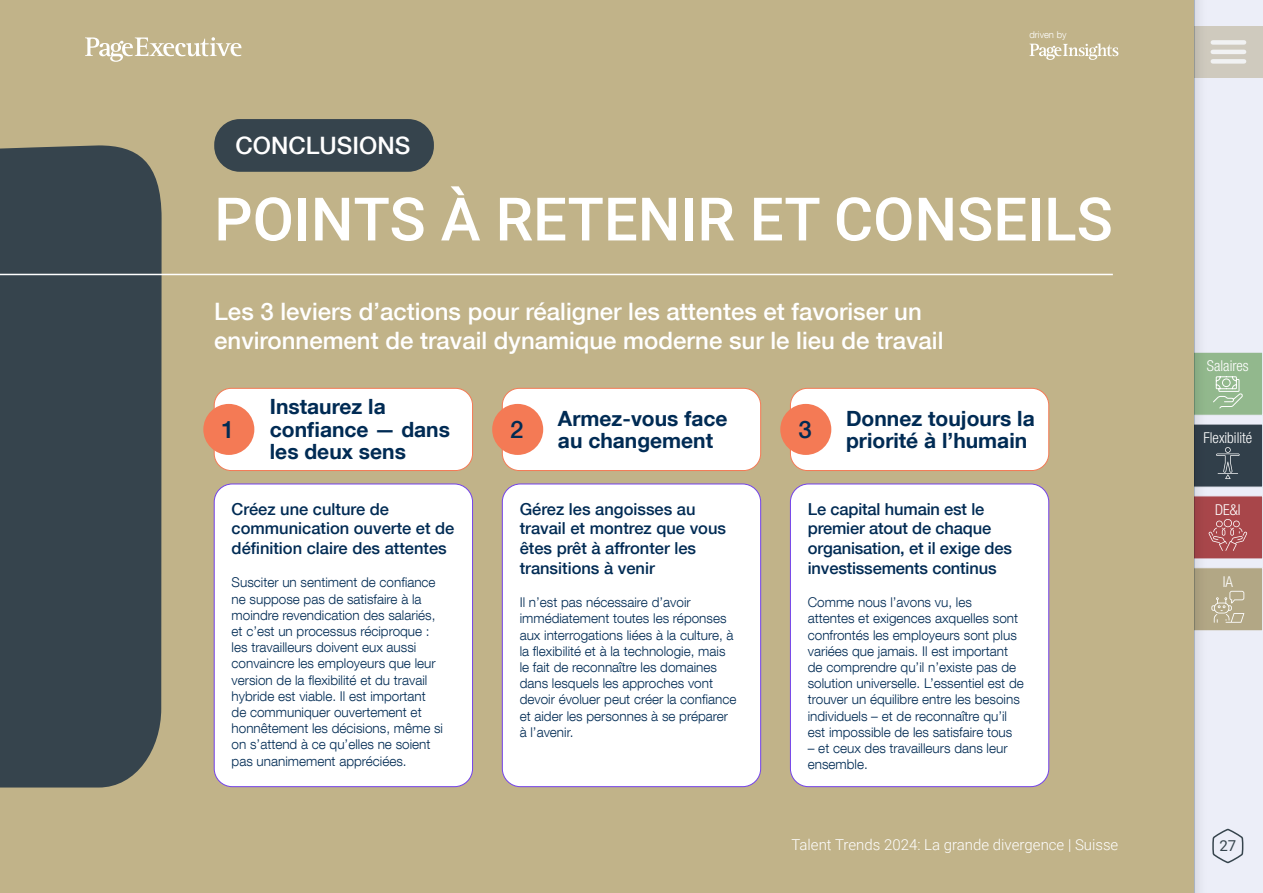
<style>
.page{position:relative;width:1263px;height:893px;background:#fff}
.page>*{position:absolute;margin:0;border:0;box-sizing:border-box;transform-origin:0 0}
.t1{font:500 60px "Roboto";color:#fff}
.t2{font:500 24px/28.8px "Helvetica Neue LT Com";color:#fff}
.t3{font:500 24px "Helvetica Neue LT Com";color:#002b54}
.t4{font:700 21px/22.5px "Helvetica Neue LT Com";color:#002b54}
.t5{font:500 16.5px/19.8px "Helvetica Neue LT Com";color:#002b54}
.t6{font:300 15px "Roboto";color:#fff}
.t7{font:300 condensed 15px "Helvetica Neue LT Com";color:#fff}
.t8{font:15px "Roboto";color:#36444d}
.t9{font:300 13.5px/16.2px "Helvetica Neue LT Com";color:#002b54}
.t10{font:300 9.45px "Helvetica Neue LT Com";color:#fff}
</style>
<div class="page">
<div style="left:1179px;top:0;width:84px;height:893px;background:#000;opacity:.2"></div>
<div style="left:1193px;top:352px;width:70px;height:64px;background:#92b88d;border:1px solid #fff"></div>
<svg style="left:1213px;top:376px;width:30px;height:33px"></svg>
<div style="left:1193px;top:424px;width:70px;height:63px;background:#36444d"></div>
<svg style="left:1216px;top:447px;width:23px;height:32px"></svg>
<div style="left:1193px;top:495px;width:70px;height:64px;background:#a8464a;border:1px solid #fff"></div>
<svg style="left:1208px;top:519px;width:39px;height:32px"></svg>
<div style="left:1193px;top:567px;width:70px;height:64px;background:#b2a785;border:1px solid #fff"></div>
<svg style="left:1211px;top:591px;width:33px;height:32px"></svg>
<svg style="left:1213px;top:829px;width:30px;height:34px"></svg>
<div style="left:1194px;top:26px;width:69px;height:51px;background:linear-gradient(to right,#cbc7bc,#d2cdc1)"></div>
<div style="left:1213px;top:40px;width:31px;height:5px;background:#f1f2f3"></div>
<hr style="left:1213px;top:50px;width:31px;height:4px;background:#f1f2f3">
<div style="left:1213px;top:59px;width:31px;height:5px;background:#f1f2f3"></div>
<div style="left:0;top:0;width:1193px;height:893px;background:#c1b389"></div>
<div style="left:0;top:145px;width:162px;height:642px;background:#36444d"></div>
<div style="left:214px;top:119px;width:220px;height:53px;background:#36444d;border-radius:26px"></div>
<hr style="left:0;top:274px;width:1113px;height:1px;background:#fff">
<div style="left:214px;top:484px;width:258px;height:303px;background:#fff;border-radius:18px"></div>
<div style="left:214px;top:484px;width:259px;height:303px;border:1px solid #7342eb;border-radius:18px"></div>
<div style="left:502px;top:484px;width:259px;height:303px;background:#fff;border-radius:18px"></div>
<div style="left:502px;top:484px;width:259px;height:303px;border:1px solid #7342eb;border-radius:18px"></div>
<div style="left:790px;top:484px;width:259px;height:303px;background:#fff;border-radius:18px"></div>
<div style="left:790px;top:484px;width:259px;height:303px;border:1px solid #7342eb;border-radius:18px"></div>
<div style="left:214px;top:388px;width:258px;height:82px;background:#fff;border-radius:17px"></div>
<div style="left:214px;top:388px;width:259px;height:83px;border:1px solid #f47a55;border-radius:17px"></div>
<div style="left:502px;top:388px;width:259px;height:82px;background:#fff;border-radius:17px"></div>
<div style="left:502px;top:388px;width:259px;height:83px;border:1px solid #f47a55;border-radius:17px"></div>
<div style="left:790px;top:388px;width:259px;height:82px;background:#fff;border-radius:17px"></div>
<div style="left:790px;top:388px;width:259px;height:83px;border:1px solid #f47a55;border-radius:17px"></div>
<div style="left:203px;top:404px;width:51px;height:51px;background:#f47a55;border-radius:50%"></div>
<div style="left:492px;top:404px;width:51px;height:51px;background:#f47a55;border-radius:50%"></div>
<div style="left:780px;top:404px;width:51px;height:51px;background:#f47a55;border-radius:50%"></div>
<svg style="left:85px;top:37px;width:156px;height:25px"></svg>
<svg style="left:1029px;top:43px;width:89px;height:17px"></svg>
<p class="t10" style="left:1029px;top:29px;width:39px">driven by</p>
<h2 class="t2" style="left:236px;top:131px;width:176px">CONCLUSIONS</h2>
<h1 class="t1" style="left:214px;top:177px;width:900px">POINTS À RETENIR ET CONSEILS</h1>
<h2 class="t2" style="left:214px;top:297px;width:731px">Les 3 leviers d’actions pour réaligner les attentes et favoriser un environnement de travail dynamique moderne sur le lieu de travail</h2>
<h3 class="t4" style="left:270px;top:395px;width:182px">Instaurez la confiance — dans les deux sens</h3>
<h3 class="t4" style="left:558px;top:406px;width:171px">Armez-vous face au changement</h3>
<h3 class="t4" style="left:846px;top:406px;width:190px">Donnez toujours la priorité à l’humain</h3>
<h2 class="t3" style="left:221px;top:415px;width:15px">1</h2>
<h2 class="t3" style="left:510px;top:415px;width:15px">2</h2>
<h2 class="t3" style="left:798px;top:415px;width:15px">3</h2>
<p class="t5" style="left:232px;top:499px;width:224px">Créez une culture de communication ouverte et de définition claire des attentes</p>
<p class="t9" style="left:232px;top:574px;width:213px">Susciter un sentiment de confiance ne suppose pas de satisfaire à la moindre revendication des salariés, et c’est un processus réciproque : les travailleurs doivent eux aussi convaincre les employeurs que leur version de la flexibilité et du travail hybride est viable. Il est important de communiquer ouvertement et honnêtement les décisions, même si on s’attend à ce qu’elles ne soient pas unanimement appréciées.</p>
<p class="t5" style="left:520px;top:499px;width:208px">Gérez les angoisses au travail et montrez que vous êtes prêt à affronter les transitions à venir</p>
<p class="t9" style="left:520px;top:594px;width:218px">Il n’est pas nécessaire d’avoir immédiatement toutes les réponses aux interrogations liées à la culture, à la flexibilité et à la technologie, mais le fait de reconnaître les domaines dans lesquels les approches vont devoir évoluer peut créer la confiance et aider les personnes à se préparer à l’avenir.</p>
<p class="t5" style="left:808px;top:499px;width:206px">Le capital humain est le premier atout de chaque organisation, et il exige des investissements continus</p>
<p class="t9" style="left:808px;top:594px;width:217px">Comme nous l’avons vu, les<br>attentes et exigences axquelles sont confrontés les employeurs sont plus variées que jamais. Il est important de comprendre qu’il n’existe pas de solution universelle. L’essentiel est de trouver un équilibre entre les besoins individuels – et de reconnaître qu’il est impossible de les satisfaire tous</p>
<p class="t9" style="left:808px;top:740px;width:201px">– et ceux des travailleurs dans leur ensemble.</p>
<p class="t6" style="left:791px;top:834px;width:328px">Talent Trends 2024: La grande divergence | Suisse</p>
<p class="t7" style="left:1207px;top:357px;width:43px">Salaires</p>
<p class="t7" style="left:1203px;top:429px;width:50px">Flexibilité</p>
<p class="t7" style="left:1215px;top:501px;width:27px">DE&amp;I</p>
<p class="t7" style="left:1223px;top:573px;width:12px">IA</p>
<p class="t8" style="left:1219px;top:835px;width:18px">27</p>
</div>
